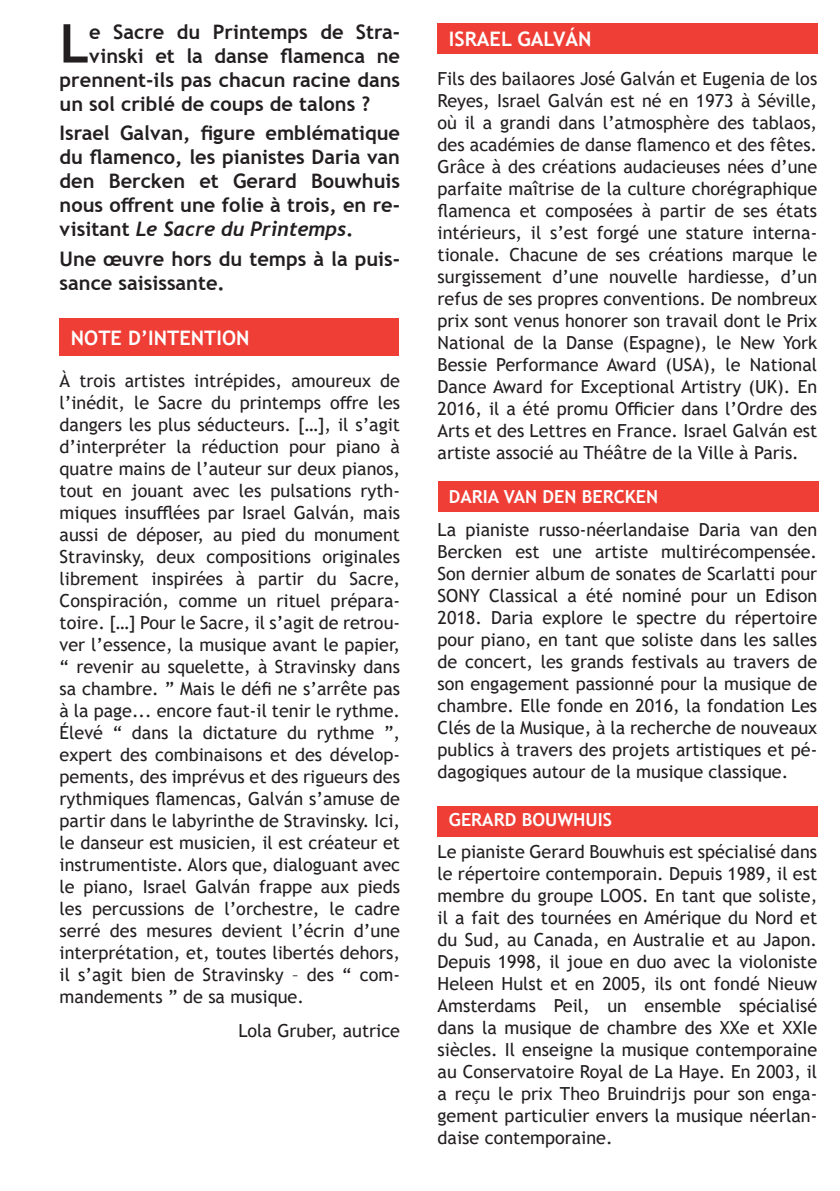
<style>
.page{position:relative;width:840px;height:1191px;background:#fff}
.page>*{position:absolute;margin:0;border:0;box-sizing:border-box;transform-origin:0 0}
.t1{font:700 53.6px "Trebuchet MS";color:#231f20}
.t2{font:700 20px/24px "Trebuchet MS";color:#231f20;text-align:justify}
.t3{font:italic 700 20px "Trebuchet";color:#231f20}
.t4{font:700 20px "Trebuchet MS";color:#fff}
.t5{font:18px/22px "Trebuchet MS";color:#231f20;text-align:justify}
.t6{font:700 18px "Trebuchet MS";color:#fff}
.s1{font-family:"Trebuchet MS";font-style:normal}
</style>
<div class="page">
<div style="left:60px;top:319px;width:339px;height:37px;background:#ee3e35"></div>
<div style="left:437px;top:24px;width:379px;height:30px;background:#ee3e35"></div>
<div style="left:437px;top:481px;width:380px;height:30px;background:#ee3e35"></div>
<div style="left:437px;top:806px;width:379px;height:30px;background:#ee3e35"></div>
<h1 class="t1" style="left:60px;top:10px;width:31px">L</h1>
<p class="t2" style="left:89px;top:19px;width:312px">e Sacre du Printemps de Stra-</p>
<p class="t2" style="left:89px;top:43px;width:312px">vinski et la danse flamenca ne</p>
<p class="t2" style="left:60px;top:67px;width:342px">prennent-ils pas chacun racine dans</p>
<p class="t2" style="left:60px;top:91px;width:312px">un sol criblé de coups de talons ?</p>
<p class="t2" style="left:60px;top:121px;width:342px">Israel Galvan, figure emblématique du flamenco, les pianistes Daria van den Bercken et Gerard Bouwhuis nous offrent une folie à trois, en re-</p>
<p class="t3" style="left:60px;top:216px;width:295px"><span class="s1">visitant</span> Le Sacre du Printemps<span class="s1">.</span></p>
<p class="t2" style="left:60px;top:247px;width:342px">Une œuvre hors du temps à la puis&shy;sance saisissante.</p>
<p class="t4" style="left:71px;top:326px;width:180px">NOTE D’INTENTION</p>
<p class="t5" style="left:60px;top:370px;width:342px">À trois artistes intrépides, amoureux de l’inédit, le Sacre du printemps offre les dangers les plus séducteurs. […], il s’agit d’interpréter la réduction pour piano à quatre mains de l’auteur sur deux pianos, tout en jouant avec les pulsations ryth&shy;miques insufflées par Israel Galván, mais aussi de déposer, au pied du monument Stravinsky, deux compositions originales librement inspirées à partir du Sacre, Conspiración, comme un rituel prépara&shy;toire. […] Pour le Sacre, il s’agit de retrou&shy;ver l’essence, la musique avant le papier, “ revenir au squelette, à Stravinsky dans sa chambre. ” Mais le défi ne s’arrête pas à la page... encore faut-il tenir le rythme.<br>Élevé “ dans la dictature du rythme ”, expert des combinaisons et des dévelop&shy;pements, des imprévus et des rigueurs des rythmiques flamencas, Galván s’amuse de partir dans le labyrinthe de Stravinsky. Ici, le danseur est musicien, il est créateur et instrumentiste. Alors que, dialoguant avec le piano, Israel Galván frappe aux pieds les percussions de l’orchestre, le cadre serré des mesures devient l’écrin d’une interprétation, et, toutes libertés dehors, il s’agit bien de Stravinsky – des “ com&shy;mandements ” de sa musique.</p>
<p class="t5" style="left:238px;top:1019px;width:163px">Lola Gruber, autrice</p>
<p class="t4" style="left:448px;top:26px;width:144px">ISRAEL GALVÁN</p>
<p class="t5" style="left:437px;top:67px;width:381px">Fils des bailaores José Galván et Eugenia de los Reyes, Israel Galván est né en 1973 à Séville, où il a grandi dans l’atmosphère des tablaos, des académies de danse flamenco et des fêtes.<br>Grâce à des créations audacieuses nées d’une parfaite maîtrise de la culture chorégraphique flamenca et composées à partir de ses états intérieurs, il s’est forgé une stature interna&shy;tionale. Chacune de ses créations marque le surgissement d’une nouvelle hardiesse, d’un refus de ses propres conventions. De nombreux prix sont venus honorer son travail dont le Prix National de la Danse (Espagne), le New York Bessie Performance Award (USA), le National Dance Award for Exceptional Artistry (UK). En 2016, il a été promu Officier dans l’Ordre des Arts et des Lettres en France. Israel Galván est artiste associé au Théâtre de la Ville à Paris.</p>
<p class="t6" style="left:448px;top:485px;width:211px">DARIA VAN DEN BERCKEN</p>
<p class="t5" style="left:437px;top:518px;width:381px">La pianiste russo-néerlandaise Daria van den Bercken est une artiste multirécompensée.<br>Son dernier album de sonates de Scarlatti pour SONY Classical a été nominé pour un Edison 2018. Daria explore le spectre du répertoire pour piano, en tant que soliste dans les salles de concert, les grands festivals au travers de son engagement passionné pour la musique de chambre. Elle fonde en 2016, la fondation Les Clés de la Musique, à la recherche de nouveaux publics à travers des projets artistiques et pé&shy;dagogiques autour de la musique classique.</p>
<p class="t6" style="left:448px;top:808px;width:164px">GERARD BOUWHUIS</p>
<p class="t5" style="left:437px;top:840px;width:381px">Le pianiste Gerard Bouwhuis est spécialisé dans le répertoire contemporain. Depuis 1989, il est membre du groupe LOOS. En tant que soliste, il a fait des tournées en Amérique du Nord et du Sud, au Canada, en Australie et au Japon.<br>Depuis 1998, il joue en duo avec la violoniste Heleen Hulst et en 2005, ils ont fondé Nieuw Amsterdams Peil, un ensemble spécialisé dans la musique de chambre des XXe et XXIe siècles. Il enseigne la musique contemporaine au Conservatoire Royal de La Haye. En 2003, il a reçu le prix Theo Bruindrijs pour son enga&shy;gement particulier envers la musique néerlan&shy;daise contemporaine.</p>
</div>
